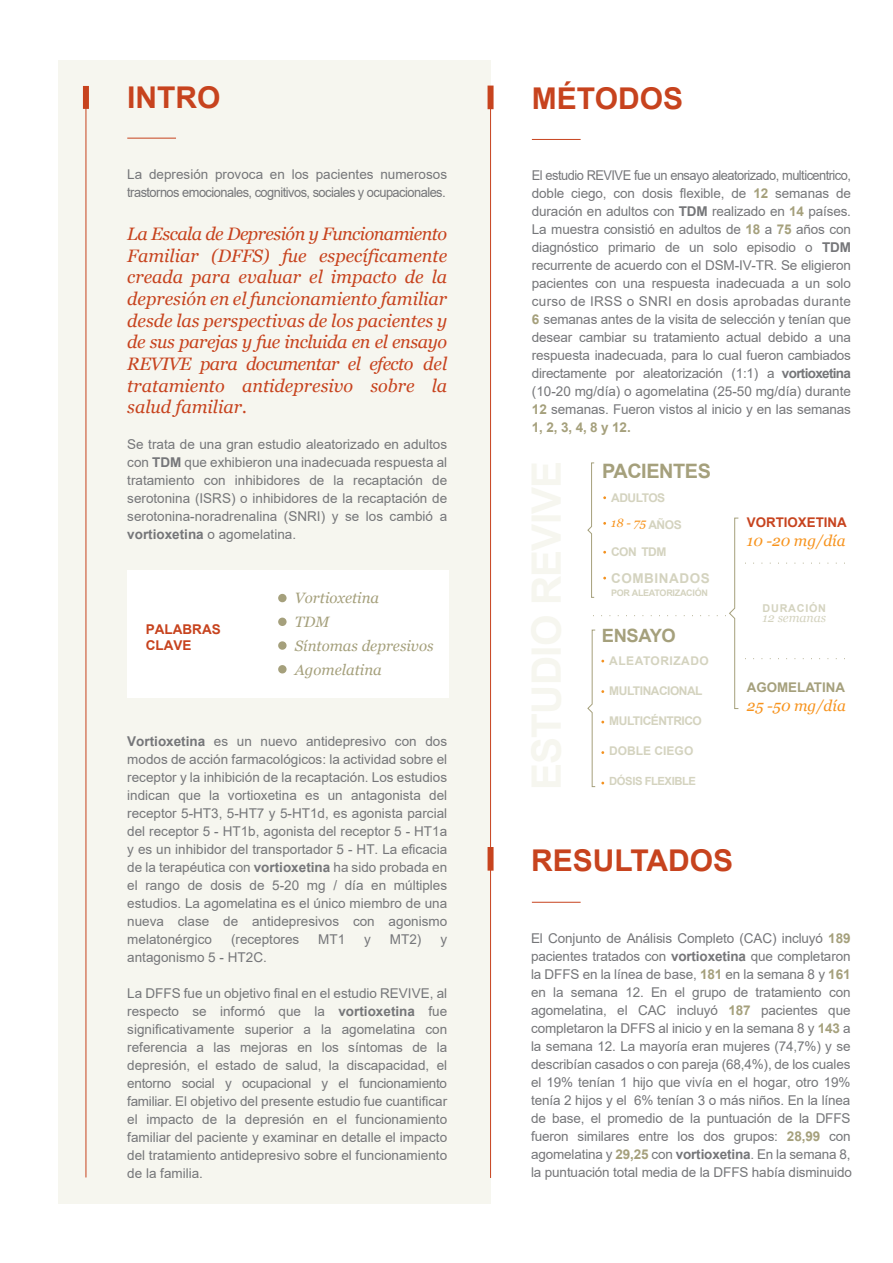
<style>
.page{position:relative;width:893px;height:1263px;background:#fff}
.page>*{position:absolute;margin:0;border:0;box-sizing:border-box;transform-origin:0 0}
.t1{font:700 30px "Arial";color:#c7431e}
.t2{font:700 19.8px "Arial";letter-spacing:-.02em;color:#a5a07c}
.t3{font:700 18.3px "Arial";letter-spacing:-.02em;color:#a5a07c}
.t4{font:italic 18px/21.6px "Georgia";color:#c7431e;text-align:justify}
.t5{font:italic 15.3px "Georgia";color:#f7931d}
.t6{font:italic 15px/24px "Georgia";color:#a5a07c}
.t7{font:13.5px/18px "Arial";color:#757679;text-align:justify}
.t8{font:13.5px/18px "Arial";color:#757679;text-align:justify;scale:.95 1}
.t9{font:13.5px/18px "Arial";letter-spacing:-.04em;color:#757679}
.t10{font:700 13.5px/16.2px "Arial";color:#c7431e}
.t11{font:700 13.5px "Arial";letter-spacing:.04em;color:#d4d3bf}
.t12{font:700 13.35px "Arial";color:#c7431e}
.t13{font:700 13.35px "Arial";color:#a5a07c}
.t14{font:italic 12.3px "Georgia";color:#d4d3bf}
.t15{font:700 12px "Arial";letter-spacing:-.04em;color:#d4d3bf}
.t16{font:700 12px "Arial";letter-spacing:.04em;color:#d4d3bf}
.t17{font:700 12px "Arial";color:#d4d3bf}
.t18{font:italic 12px "Georgia";color:#f7931d}
.t19{font:700 11.25px "Arial";letter-spacing:-.04em;color:#d4d3bf}
.t20{font:700 10.8px "Arial";letter-spacing:.07em;color:#d4d3bf}
.t21{font:700 9px "Arial";letter-spacing:-.03em;color:#d4d3bf}
.s1{font-weight:700}
.s2{font-weight:700;color:#a5a07c}
.s3{font-family:"Arial";font-weight:700;font-style:normal;color:#d4d3bf}
</style>
<div class="page">
<div style="left:58px;top:60px;width:433px;height:1143px;background:#f6f6ef"></div>
<div style="left:128px;top:570px;width:321px;height:128px;background:#fff"></div>
<div style="left:278px;top:594px;width:9px;height:8px;background:#a5a07c;border-radius:50%"></div>
<div style="left:278px;top:618px;width:9px;height:8px;background:#a5a07c;border-radius:50%"></div>
<div style="left:278px;top:641px;width:9px;height:9px;background:#a5a07c;border-radius:50%"></div>
<div style="left:278px;top:665px;width:9px;height:8px;background:#a5a07c;border-radius:50%"></div>
<hr style="left:127px;top:138px;width:49px;height:1px;background:#c7431e">
<hr style="left:532px;top:139px;width:49px;height:1px;background:#c7431e">
<hr style="left:532px;top:902px;width:49px;height:1px;background:#c7431e">
<div style="left:83px;top:86px;width:6px;height:23px;background:#c7431e"></div>
<hr style="left:86px;top:104px;width:1px;height:1073px;background:#c7431e">
<div style="left:488px;top:86px;width:6px;height:23px;background:#c7431e"></div>
<div style="left:488px;top:847px;width:6px;height:24px;background:#c7431e"></div>
<hr style="left:490px;top:103px;width:1px;height:1075px;background:#c7431e">
<svg style="left:587px;top:462px;width:152px;height:325px"></svg>
<svg style="left:745px;top:563px;width:100px;height:1px"></svg>
<svg style="left:745px;top:658px;width:100px;height:1px"></svg>
<h1 class="t1" style="left:127px;top:76px;width:95px">INTRO</h1>
<p class="t9" style="left:127px;top:165px;width:321px">La depresión provoca en los pacientes numerosos trastornos emocionales, cognitivos, sociales y ocupacionales.</p>
<p class="t4" style="left:127px;top:223px;width:321px">La Escala de Depresión y Funcionamiento Familiar (DFFS) fue específicamente creada para evaluar el impacto de la depresión en el funcionamiento familiar desde las perspectivas de los pacientes y de sus parejas y fue incluida en el ensayo REVIVE para documentar el efecto del tratamiento antidepresivo sobre la salud familiar.</p>
<p class="t7" style="left:127px;top:435px;width:321px">Se trata de una gran estudio aleatorizado en adultos con <span class="s1">TDM</span> que exhibieron una inadecuada respuesta al tratamiento con inhibidores de la recaptación de serotonina (ISRS) o inhibidores de la recaptación de serotonina-noradrenalina (SNRI) y se los cambió a <span class="s1">vortioxetina</span> o agomelatina.</p>
<p class="t10" style="left:146px;top:621px;width:76px">PALABRAS<br>CLAVE</p>
<p class="t6" style="left:295px;top:586px;width:140px">Vortioxetina<br>TDM<br>Síntomas depresivos<br>Agomelatina</p>
<p class="t7" style="left:127px;top:732px;width:321px"><span class="s1">Vortioxetina</span> es un nuevo antidepresivo con dos modos de acción farmacológicos: la actividad sobre el receptor y la inhibición de la recaptación. Los estudios indican que la vortioxetina es un antagonista del receptor 5-HT3, 5-HT7 y 5-HT1d, es agonista parcial del receptor 5 - HT1b, agonista del receptor 5 - HT1a y es un inhibidor del transportador 5 - HT. La eficacia de la terapéutica con <span class="s1">vortioxetina</span> ha sido probada en el rango de dosis de 5-20 mg / día en múltiples estudios. La agomelatina es el único miembro de una nueva clase de antidepresivos con agonismo melatonérgico</p>
<p class="t7" style="left:231px;top:930px;width:70px">(receptores</p>
<p class="t7" style="left:318px;top:930px;width:29px">MT1</p>
<p class="t7" style="left:364px;top:930px;width:8px">y</p>
<p class="t7" style="left:390px;top:930px;width:33px">MT2)</p>
<p class="t7" style="left:440px;top:930px;width:8px">y</p>
<p class="t7" style="left:127px;top:948px;width:141px">antagonismo 5 - HT2C.</p>
<p class="t7" style="left:127px;top:984px;width:321px">La DFFS fue un objetivo final en el estudio REVIVE, al respecto se informó que la <span class="s1">vortioxetina</span> fue significativamente superior a la agomelatina con referencia a las mejoras en los síntomas de la depresión, el estado de salud, la discapacidad, el entorno social y ocupacional y el funcionamiento familiar. El objetivo del presente estudio fue cuantificar el impacto de la depresión en el funcionamiento familiar del paciente y examinar en detalle el impacto del tratamiento antidepresivo sobre el funcionamiento de la familia.</p>
<h1 class="t1" style="left:532px;top:77px;width:153px">MÉTODOS</h1>
<p class="t8" style="left:532px;top:166px;width:337px">El estudio REVIVE fue un ensayo aleatorizado, multicentrico, doble ciego, con dosis flexible, de <span class="s2">12</span> semanas de duración en adultos con <span class="s1">TDM</span> realizado en <span class="s2">14</span> países.<br>La muestra consistió en adultos de <span class="s2">18</span> a <span class="s2">75</span> años con diagnóstico primario de un solo episodio o <span class="s1">TDM </span>recurrente de acuerdo con el DSM-IV-TR. Se eligieron pacientes con una respuesta inadecuada a un solo curso de IRSS o SNRI en dosis aprobadas durante <span class="s2">6</span> semanas antes de la visita de selección y tenían que desear cambiar su tratamiento actual debido a una respuesta inadecuada, para lo cual fueron cambiados directamente por aleatorización (1:1) a <span class="s1">vortioxetina </span>(10-20 mg/día) o agomelatina (25-50 mg/día) durante <span class="s2">12</span> semanas. Fueron vistos al inicio y en las semanas <span class="s2">1, 2, 3, 4, 8 y 12.</span></p>
<h2 class="t2" style="left:602px;top:457px;width:110px">PACIENTES</h2>
<p class="t15" style="left:611px;top:489px;width:56px">ADULTOS</p>
<p class="t18" style="left:611px;top:515px;width:72px">18 - 75 <span class="s3">AÑOS</span></p>
<p class="t15" style="left:611px;top:543px;width:57px">CON TDM</p>
<p class="t11" style="left:611px;top:568px;width:100px">COMBINADOS</p>
<p class="t21" style="left:611px;top:586px;width:98px">POR ALEATORIZACIÓN</p>
<h3 class="t3" style="left:602px;top:623px;width:75px">ENSAYO</h3>
<p class="t16" style="left:609px;top:652px;width:101px">ALEATORIZADO</p>
<p class="t15" style="left:609px;top:682px;width:95px">MULTINACIONAL</p>
<p class="t15" style="left:609px;top:712px;width:94px">MULTICÉNTRICO</p>
<p class="t17" style="left:609px;top:742px;width:86px">DOBLE CIEGO</p>
<p class="t19" style="left:609px;top:773px;width:88px">DÓSIS FLEXIBLE</p>
<p class="t12" style="left:747px;top:513px;width:102px">VORTIOXETINA</p>
<p class="t5" style="left:747px;top:531px;width:100px">10 -20 mg/día</p>
<p class="t20" style="left:763px;top:601px;width:65px">DURACIÓN</p>
<p class="t14" style="left:763px;top:610px;width:65px">12 semanas</p>
<p class="t13" style="left:747px;top:678px;width:100px">AGOMELATINA</p>
<p class="t5" style="left:747px;top:696px;width:101px">25 -50 mg/día</p>
<h1 class="t1" style="left:531px;top:839px;width:204px">RESULTADOS</h1>
<p class="t7" style="left:531px;top:930px;width:322px">El Conjunto de Análisis Completo (CAC) incluyó <span class="s2">189 </span>pacientes tratados con <span class="s1">vortioxetina</span> que completaron la DFFS en la línea de base, <span class="s2">181</span> en la semana 8 y <span class="s2">161 </span>en la semana 12. En el grupo de tratamiento con agomelatina, el CAC incluyó <span class="s2">187</span> pacientes que completaron la DFFS al inicio y en la semana 8 y <span class="s2">143</span> a la semana 12. La mayoría eran mujeres (74,7%) y se describían casados o con pareja (68,4%), de los cuales el 19% tenían 1 hijo que vivía en el hogar, otro 19% tenía 2 hijos y el 6% tenían 3 o más niños. En la línea de base, el promedio de la puntuación de la DFFS fueron similares entre los dos grupos: <span class="s2">28,99</span> con agomelatina y <span class="s2">29,25</span> con <span class="s1">vortioxetina</span>. En la semana 8, la puntuación total media de la DFFS había disminuido</p>
</div>
